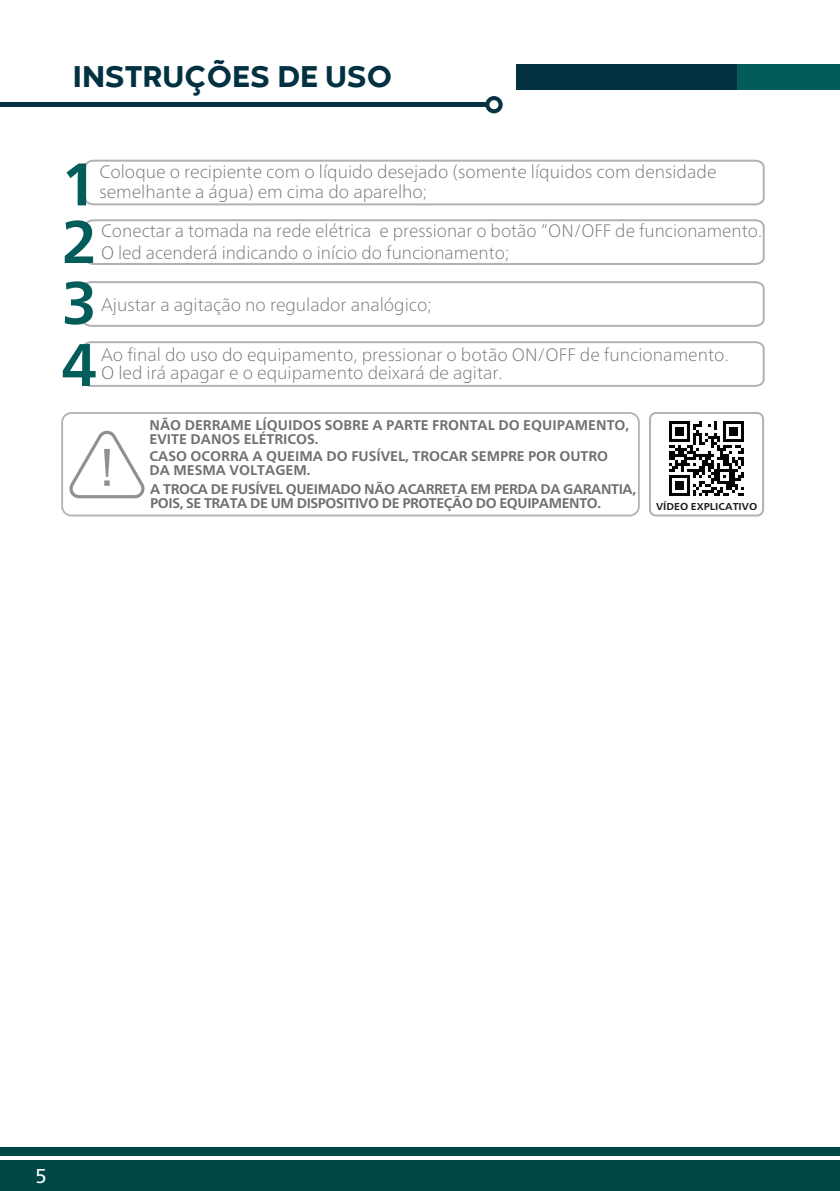
<style>
.page{position:relative;width:840px;height:1191px;background:#fff}
.page>*{position:absolute;margin:0;border:0;box-sizing:border-box;transform-origin:0 0}
.t1{font:700 60px/60.2px "Frutiger Neue LT";color:#025c5a;text-align:justify}
.t2{font:800 31px "Codec Warm Trial";color:#023142}
.t3{font:20px "Frutiger Neue LT";color:#fff}
.t4{font:100 18px/21.6px "Frutiger Neue LT";color:#716f6f}
.t5{font:100 18px/18px "Frutiger Neue LT";color:#727070}
.t6{font:100 18px "Frutiger Neue LT";color:#726f70}
.t7{font:700 14px/14px "Frutiger Neue LT";color:#6f6f6f}
.t8{font:700 14px/14px "Frutiger Neue LT";letter-spacing:-.025em;color:#6f6f6f}
.t9{font:700 10px "Frutiger Neue LT";color:#1c1c1b;scale:1.05 1}
.s1{color:#726f70}
</style>
<div class="page">
<div style="left:0;top:1160px;width:839px;height:31px;background:#004846"></div>
<div style="left:0;top:1147px;width:839px;height:8px;background:#004846"></div>
<hr style="left:0;top:103px;width:486px;height:4px;background:#063242">
<div style="left:485px;top:96px;width:17px;height:17px;background:#063242;border-radius:50%"></div>
<div style="left:489px;top:100px;width:9px;height:9px;background:#fff;border-radius:50%"></div>
<svg style="left:84px;top:160px;width:680px;height:45px"></svg>
<div style="left:516px;top:64px;width:323px;height:25px;background:#023142"></div>
<div style="left:55px;top:162px;width:38px;height:41px;background:#fff;border-radius:50%"></div>
<svg style="left:84px;top:219px;width:680px;height:46px"></svg>
<div style="left:53px;top:221px;width:37px;height:47px;background:#fff;border-radius:50%"></div>
<svg style="left:82px;top:281px;width:682px;height:46px"></svg>
<svg style="left:82px;top:341px;width:682px;height:46px"></svg>
<div style="left:53px;top:345px;width:37px;height:41px;background:#fff;border-radius:50%"></div>
<div style="left:736px;top:64px;width:103px;height:25px;background:#025c5a"></div>
<div style="left:55px;top:284px;width:38px;height:40px;background:#fff;border-radius:50%"></div>
<div style="left:648px;top:412px;width:115px;height:104px;border:2px solid #b3b2b2;border-radius:6px"></div>
<img style="left:669px;top:421px;width:75px;height:75px">
<svg style="left:69px;top:431px;width:76px;height:67px"></svg>
<div style="left:61px;top:412px;width:578px;height:104px;border:2px solid #b3b2b2;border-radius:9px"></div>
<h2 class="t2" style="left:73px;top:56px;width:321px">INSTRUÇÕES DE USO</h2>
<h1 class="t1" style="left:61px;top:154px;width:37px">1<br>2<br>3<br>4</h1>
<p class="t4" style="left:99px;top:162px;width:618px;line-height:20px">Coloque o recipiente com o líquido desejado (somente líquidos com densidade semelhante a água) em cima do aparelho;</p>
<p class="t4" style="left:101px;top:220px;width:662px">Conectar a tomada na rede elétrica e <span class="s1">pressionar o botão “ON/OFF de funcionamento.<br></span>O led acenderá indicando o início do funcionamento;</p>
<p class="t6" style="left:101px;top:294px;width:332px">Ajustar a agitação no regulador analógico;</p>
<p class="t5" style="left:101px;top:345px;width:629px">Ao final do uso do equipamento, pressionar o botão ON/OFF de funcionamento.<br>O led irá apagar e o equipamento deixará de agitar.</p>
<p class="t7" style="left:149px;top:418px;width:481px">NÃO DERRAME LÍQUIDOS SOBRE A PARTE FRONTAL DO EQUIPAMENTO,<br>EVITE DANOS ELÉTRICOS.</p>
<p class="t7" style="left:149px;top:449px;width:460px">CASO OCORRA A QUEIMA DO FUSÍVEL, TROCAR SEMPRE POR OUTRO<br>DA MESMA VOLTAGEM.</p>
<p class="t8" style="left:150px;top:482px;width:487px">A TROCA DE FUSÍVEL QUEIMADO NÃO ACARRETA EM PERDA DA GARANTIA,<br>POIS, SE TRATA DE UM DISPOSITIVO DE PROTEÇÃO DO EQUIPAMENTO.</p>
<p class="t9" style="left:655px;top:501px;width:98px">VÍDEO EXPLICATIVO</p>
<p class="t3" style="left:35px;top:1164px;width:13px">5</p>
</div>
